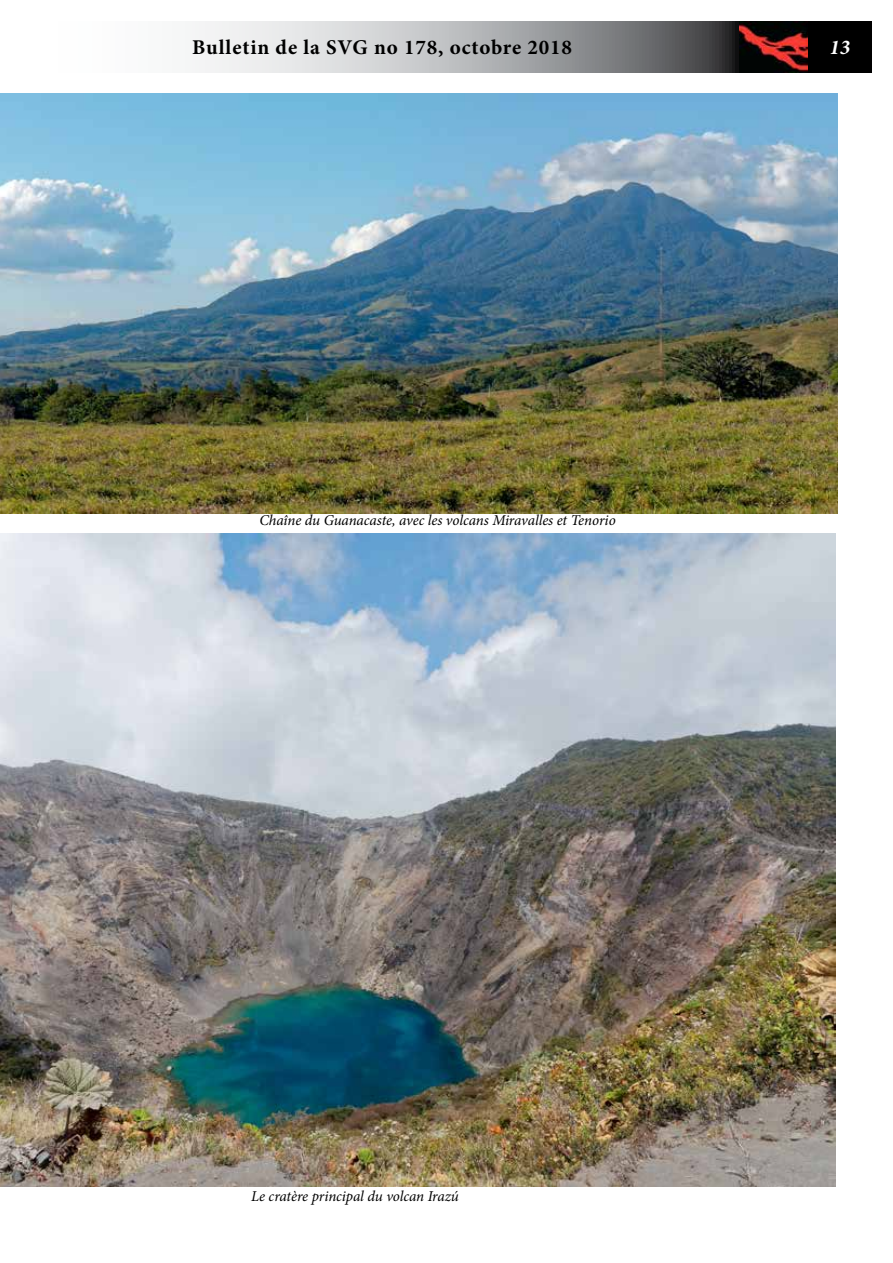
<style>
.page{position:relative;width:893px;height:1263px;background:#fff}
.page>*{position:absolute;margin:0;border:0;box-sizing:border-box;transform-origin:0 0}
.t1{font:700 21px "Minion Pro";letter-spacing:.04em;color:#000}
.t2{font:italic 700 21px "Minion Pro";color:#fff}
.t3{font:italic 15px "Minion Pro";letter-spacing:-.005em;color:#000}
</style>
<div class="page">
<img style="left:0;top:94px;width:838px;height:419px">
<img style="left:0;top:534px;width:835px;height:652px">
<svg style="left:195px;top:21px;width:677px;height:51px;background:#9a9b9d"></svg>
<img style="left:740px;top:21px;width:68px;height:51px">
<h1 class="t1" style="left:192px;top:33px;width:381px">Bulletin de la SVG no 178, octobre 2018</h1>
<h1 class="t2" style="left:829px;top:33px;width:22px">13</h1>
<p class="t3" style="left:259px;top:510px;width:358px">Chaîne du Guanacaste, avec les volcans Miravalles et Tenorio</p>
<p class="t3" style="left:251px;top:1186px;width:209px">Le cratère principal du volcan Irazú</p>
</div>
